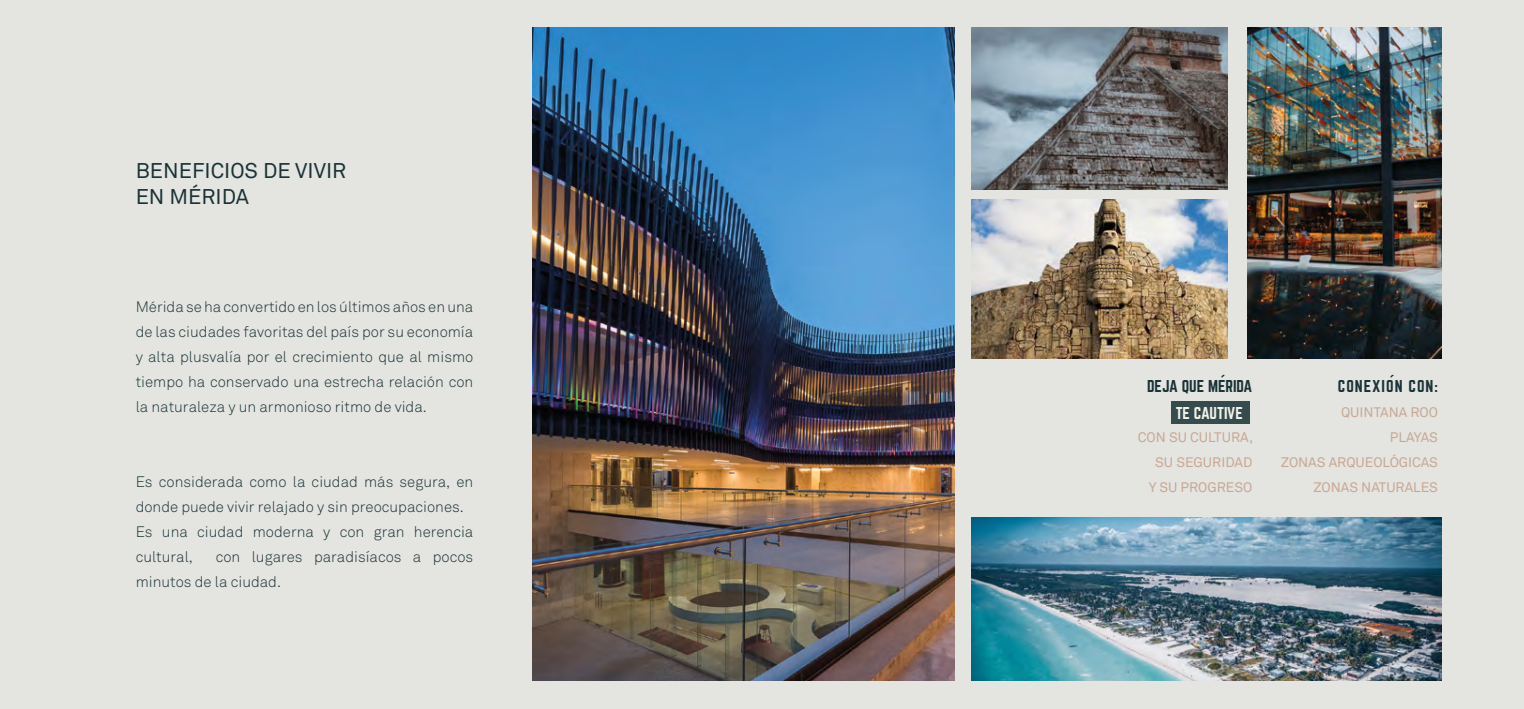
<style>
.page{position:relative;width:1524px;height:709px;background:#e4e4e1}
.page>*{position:absolute;margin:0;border:0;box-sizing:border-box;transform-origin:0 0}
.t1{font:21.25px/25.5px "Akkurat";color:#1a3336}
.t2{font:300 15px/25px "Akkurat";color:#1a3336}
.t3{font:15px "Norwester";color:#1a3336}
.t4{font:15px "Norwester";letter-spacing:.07em;color:#1a3336}
.t5{font:15px "Norwester";letter-spacing:-.01em;color:#f2f2e8}
.t6{font:13.75px/25px "Akkurat";color:#c9a792;text-align:right}
</style>
<div class="page">
<img style="left:533px;top:28px;width:421px;height:652px">
<div style="left:1171px;top:401px;width:79px;height:23px;background:#364b4e"></div>
<img style="left:1247px;top:28px;width:194px;height:331px">
<img style="left:971px;top:28px;width:256px;height:161px">
<img style="left:971px;top:200px;width:256px;height:159px">
<img style="left:971px;top:517px;width:470px;height:163px">
<h1 class="t1" style="left:136px;top:158px;width:212px">BENEFICIOS DE VIVIR<br>EN MÉRIDA</h1>
<p class="t2" style="left:136px;top:294px;width:339px;text-align:justify">Mérida se ha convertido en los últimos años en una de las ciudades favoritas del país por su economía y alta plusvalía por el crecimiento que al mismo tiempo ha conservado una estrecha relación con la naturaleza y un armonioso ritmo de vida.</p>
<p class="t2" style="left:136px;top:469px;width:339px">Es considerada como la ciudad más segura, en donde puede vivir relajado y sin preocupaciones.<br>Es una ciudad moderna y con gran herencia cultural,</p>
<p class="t2" style="left:136px;top:544px;width:339px;text-indent:80px">con lugares paradisíacos a pocos minutos de la ciudad.</p>
<p class="t3" style="left:1147px;top:379px;width:107px">DEJA QUE MERIDA</p>
<p class="t6" style="left:1138px;top:425px;width:117px">CON SU CULTURA,<br>SU SEGURIDAD<br>Y SU PROGRESO</p>
<p class="t5" style="left:1175px;top:405px;width:69px">TE CAUTIVE</p>
<p class="t4" style="left:1338px;top:379px;width:102px">CONEXI0N CON:</p>
<p class="t6" style="left:1280px;top:400px;width:159px">QUINTANA ROO<br>PLAYAS<br>ZONAS ARQUEOLÓGICAS<br>ZONAS NATURALES</p>
</div>
